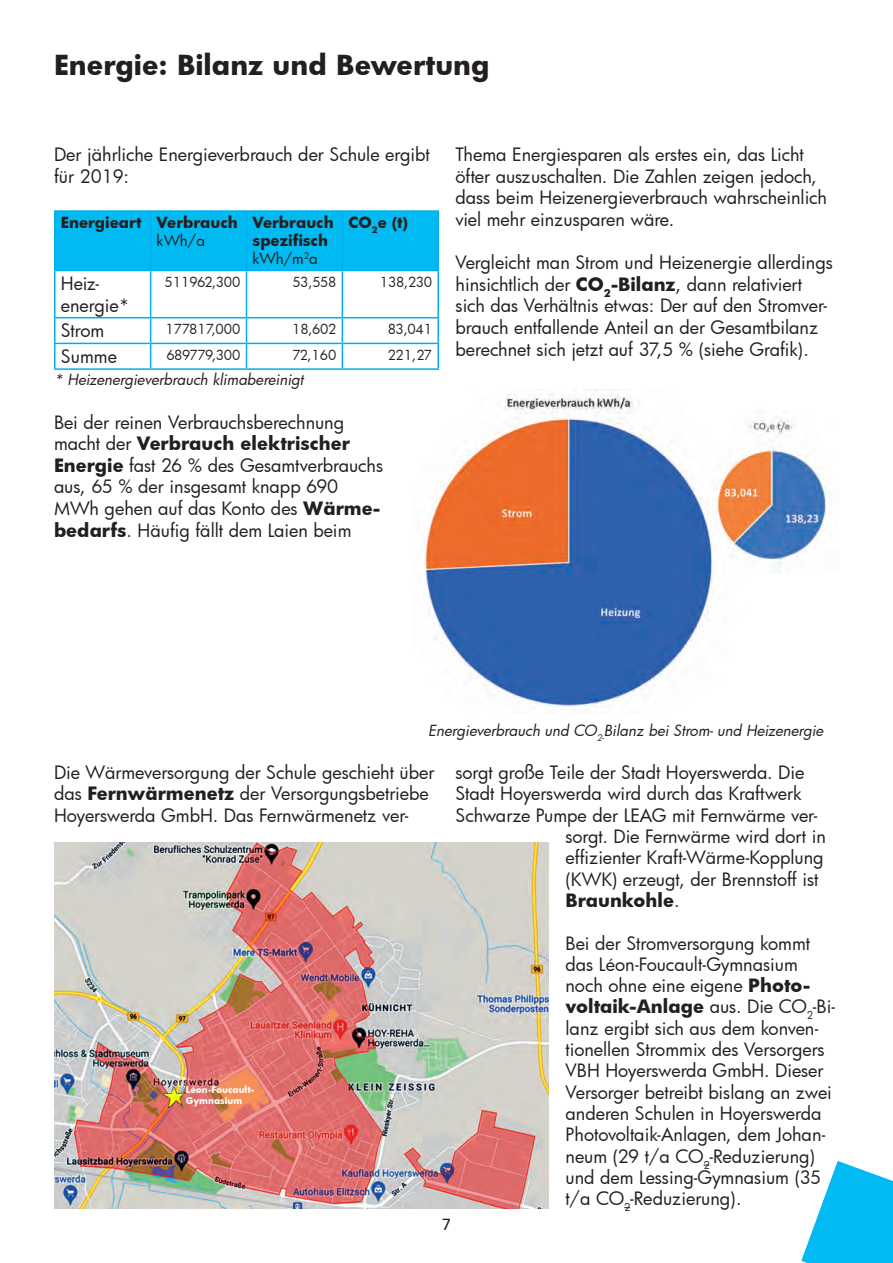
<style>
.page{position:relative;width:893px;height:1263px;background:#fff}
.page>*{position:absolute;margin:0;border:0;box-sizing:border-box;transform-origin:0 0}
.t1{font:700 27px "Futura";color:#231f20}
.t2{font:18px/21.3px "Futura";letter-spacing:-.005em;color:#231f20}
.t3{font:700 18px "Futura";color:#231f20}
.t4{font:18px "Calibri";color:#231f20}
.t5{font:italic 15px "Futura";letter-spacing:-.005em;color:#231f20}
.t6{font:700 15px/18px "Futura";color:#231f20}
.t7{font:15px "Futura";color:#231f20}
.t8{font:13.5px "Futura";letter-spacing:-.015em;color:#231f20}
.t9{font:700 9px "Futura";color:#fff}
.s1{font-weight:400}
.s2{font-weight:700}
</style>
<div class="page">
<div style="left:56px;top:212px;width:381px;height:58px;background:#00baf1"></div>
<hr style="left:54px;top:210px;width:97px;height:2px;background:#00aeef">
<hr style="left:54px;top:212px;width:2px;height:58px;background:#00aeef">
<hr style="left:151px;top:210px;width:95px;height:2px;background:#00aeef">
<hr style="left:150px;top:212px;width:1px;height:58px;background:#00aeef">
<hr style="left:246px;top:210px;width:96px;height:2px;background:#00aeef">
<hr style="left:246px;top:212px;width:1px;height:58px;background:#00aeef">
<hr style="left:342px;top:210px;width:97px;height:2px;background:#00aeef">
<hr style="left:342px;top:212px;width:1px;height:58px;background:#00aeef">
<hr style="left:437px;top:212px;width:2px;height:58px;background:#00aeef">
<hr style="left:54px;top:270px;width:97px;height:1px;background:#00aeef">
<hr style="left:54px;top:271px;width:2px;height:46px;background:#00aeef">
<hr style="left:151px;top:270px;width:95px;height:1px;background:#00aeef">
<hr style="left:150px;top:271px;width:1px;height:46px;background:#00aeef">
<hr style="left:246px;top:270px;width:96px;height:1px;background:#00aeef">
<hr style="left:246px;top:271px;width:1px;height:46px;background:#00aeef">
<hr style="left:342px;top:270px;width:97px;height:1px;background:#00aeef">
<hr style="left:342px;top:271px;width:1px;height:46px;background:#00aeef">
<hr style="left:437px;top:271px;width:2px;height:46px;background:#00aeef">
<hr style="left:54px;top:317px;width:97px;height:1px;background:#00aeef">
<hr style="left:54px;top:318px;width:2px;height:25px;background:#00aeef">
<hr style="left:151px;top:317px;width:95px;height:1px;background:#00aeef">
<hr style="left:246px;top:317px;width:96px;height:1px;background:#00aeef">
<hr style="left:342px;top:317px;width:97px;height:1px;background:#00aeef">
<hr style="left:437px;top:318px;width:2px;height:25px;background:#00aeef">
<hr style="left:54px;top:343px;width:97px;height:1px;background:#00aeef">
<hr style="left:151px;top:343px;width:95px;height:1px;background:#00aeef">
<hr style="left:246px;top:343px;width:96px;height:1px;background:#00aeef">
<hr style="left:342px;top:343px;width:97px;height:1px;background:#00aeef">
<hr style="left:54px;top:344px;width:2px;height:24px;background:#00aeef">
<svg style="left:150px;top:318px;width:1px;height:50px"></svg>
<svg style="left:246px;top:318px;width:1px;height:50px"></svg>
<svg style="left:342px;top:318px;width:1px;height:50px"></svg>
<hr style="left:437px;top:344px;width:2px;height:24px;background:#00aeef">
<hr style="left:54px;top:368px;width:97px;height:2px;background:#00aeef">
<hr style="left:151px;top:368px;width:95px;height:2px;background:#00aeef">
<hr style="left:246px;top:368px;width:96px;height:2px;background:#00aeef">
<hr style="left:342px;top:368px;width:97px;height:2px;background:#00aeef">
<img style="left:413px;top:389px;width:419px;height:324px">
<svg style="left:801px;top:1161px;width:92px;height:102px"></svg>
<img style="left:54px;top:842px;width:495px;height:367px">
<img style="left:162px;top:1086px;width:24px;height:22px">
<p class="t1" style="left:54px;top:45px;width:437px">Energie: Bilanz und Bewertung</p>
<p class="t2" style="left:54px;top:143px;width:377px">Der jährliche Energieverbrauch der Schule ergibt für 2019:</p>
<p class="t6" style="left:61px;top:213px;width:82px">Energieart</p>
<p class="t6" style="left:157px;top:213px;width:83px">Verbrauch <span class="s1">kWh/a</span></p>
<p class="t6" style="left:252px;top:213px;width:83px">Verbrauch spezifisch</p>
<p class="t7" style="left:252px;top:249px;width:67px">kWh/m<sup>2</sup>a</p>
<p class="t6" style="left:348px;top:213px;width:61px">CO<sub>2</sub>e (t)</p>
<p class="t2" style="left:61px;top:272px;width:40px">Heiz-</p>
<p class="t2" style="left:61px;top:294px;width:70px">energie*</p>
<p class="t8" style="left:165px;top:273px;width:77px">511962,300</p>
<p class="t8" style="left:292px;top:273px;width:45px">53,558</p>
<p class="t8" style="left:380px;top:273px;width:54px">138,230</p>
<p class="t2" style="left:61px;top:320px;width:45px">Strom</p>
<p class="t8" style="left:165px;top:320px;width:77px">177817,000</p>
<p class="t8" style="left:292px;top:320px;width:46px">18,602</p>
<p class="t8" style="left:388px;top:320px;width:46px">83,041</p>
<p class="t2" style="left:61px;top:345px;width:58px">Summe</p>
<p class="t8" style="left:166px;top:346px;width:76px">689779,300</p>
<p class="t8" style="left:292px;top:346px;width:45px">72,160</p>
<p class="t8" style="left:388px;top:346px;width:46px">221,27</p>
<p class="t5" style="left:54px;top:370px;width:251px">* Heizenergieverbrauch klimabereinigt</p>
<p class="t2" style="left:54px;top:411px;width:331px">Bei der reinen Verbrauchsberechnung macht der <span class="s2">Verbrauch elektrischer Energie</span> fast 26 % des Gesamtverbrauchs aus, 65 % der insgesamt knapp 690<br>MWh gehen auf das Konto des <span class="s2">Wärme&shy;bedarfs</span>. Häufig fällt dem Laien beim</p>
<p class="t2" style="left:455px;top:143px;width:373px">Thema Energiesparen als erstes ein, das Licht öfter auszuschalten. Die Zahlen zeigen jedoch, dass beim Heizenergieverbrauch wahrscheinlich viel mehr einzusparen wäre.</p>
<p class="t2" style="left:455px;top:251px;width:379px">Vergleicht man Strom und Heizenergie allerdings hinsichtlich der <span class="s2">CO</span><sub>2</sub><span class="s2">-Bilanz</span>, dann relativiert sich das Verhältnis etwas: Der auf den Stromver&shy;brauch entfallende Anteil an der Gesamtbilanz berechnet sich jetzt auf 37,5 % (siehe Grafik).</p>
<p class="t5" style="left:428px;top:721px;width:397px">Energieverbrauch und CO<sub>2-</sub>Bilanz bei Strom- und Heizenergie</p>
<p class="t2" style="left:54px;top:761px;width:382px">Die Wärmeversorgung der Schule geschieht über das <span class="s2">Fernwärmenetz</span> der Versorgungsbetriebe<br>Hoyerswerda GmbH. Das Fernwärmenetz ver-</p>
<p class="t2" style="left:455px;top:761px;width:350px">sorgt große Teile der Stadt Hoyerswerda. Die</p>
<p class="t2" style="left:455px;top:783px;width:347px">Stadt Hoyerswerda wird durch das Kraftwerk</p>
<p class="t2" style="left:455px;top:804px;width:364px">Schwarze Pumpe der LEAG mit Fernwärme ver-</p>
<p class="t2" style="left:566px;top:825px;width:262px">sorgt. Die Fernwärme wird dort in</p>
<p class="t2" style="left:566px;top:847px;width:260px">effizienter Kraft-Wärme-Kopplung</p>
<p class="t2" style="left:566px;top:868px;width:254px">(KWK) erzeugt, der Brennstoff ist</p>
<p class="t3" style="left:566px;top:887px;width:116px">Braunkohle<span class="s1">.</span></p>
<p class="t2" style="left:566px;top:932px;width:271px">Bei der Stromversorgung kommt das Léon-Foucault-Gymnasium noch ohne eine eigene <span class="s2">Photo&shy;voltaik-Anlage</span> aus. Die CO<sub>2</sub>-Bi&shy;lanz ergibt sich aus dem konven&shy;tionellen Strommix des Versorgers<br>VBH Hoyerswerda GmbH. Dieser<br>Versorger betreibt bislang an zwei anderen Schulen in Hoyerswerda<br>Photovoltaik-Anlagen, dem Johan&shy;neum (29 t/a CO<sub>2</sub>-Reduzierung) und dem Lessing-Gymnasium (35 t/a CO<sub>2</sub>-Reduzierung).</p>
<p class="t9" style="left:186px;top:1083px;width:70px">Léon-Foucault-</p>
<p class="t9" style="left:186px;top:1094px;width:58px">Gymnasium</p>
<p class="t4" style="left:442px;top:1211px;width:11px">7</p>
</div>
